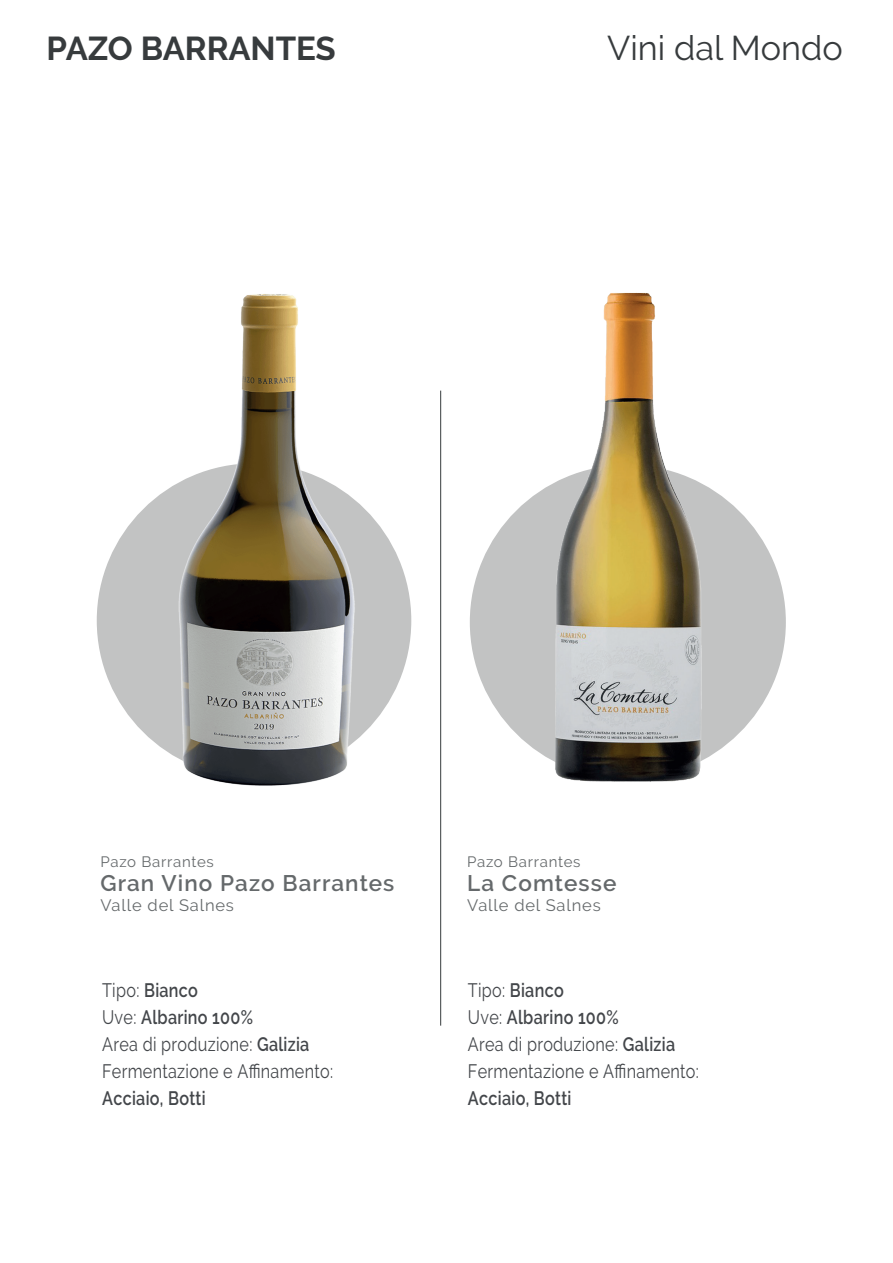
<style>
.page{position:relative;width:893px;height:1263px;background:#fff}
.page>*{position:absolute;margin:0;border:0;box-sizing:border-box;transform-origin:0 0}
.t1{font:34.2px "Raleway";color:#373b3d}
.t2{font:700 33px "Raleway";color:#373b3d}
.t3{font:600 22.5px "Raleway";letter-spacing:.05em;color:#65696b}
.t4{font:19.35px/27px "Raleway";letter-spacing:.02em;color:#43464a;scale:.83 1}
.t5{font:600 19.35px "Raleway";letter-spacing:.02em;color:#43464a;scale:.83 1}
.t6{font:16.5px "Raleway";letter-spacing:.05em;color:#65696b}
.t7{font:15px "Raleway";letter-spacing:.05em;color:#65696b}
.s1{font-weight:600}
</style>
<div class="page">
<hr style="left:440px;top:391px;width:1px;height:635px;background:#373b3d">
<div style="left:97px;top:463px;width:314px;height:315px;background:#c2c3c3;border-radius:50%"></div>
<div style="left:470px;top:465px;width:316px;height:314px;background:#c2c3c3;border-radius:50%"></div>
<img style="left:119px;top:294px;width:293px;height:492px">
<img style="left:508px;top:292px;width:240px;height:490px">
<h2 class="t2" style="left:47px;top:30px;width:291px">PAZO BARRANTES</h2>
<h1 class="t1" style="left:607px;top:28px;width:237px">Vini dal Mondo</h1>
<p class="t7" style="left:100px;top:853px;width:115px">Pazo Barrantes</p>
<p class="t3" style="left:100px;top:870px;width:296px">Gran Vino Pazo Barrantes</p>
<p class="t6" style="left:100px;top:895px;width:135px">Valle del Salnes</p>
<p class="t4" style="left:102px;top:976px;width:280px">Tipo: <span class="s1">Bianco<br></span>Uve: <span class="s1">Albarino 100%<br></span>Area di produzione: <span class="s1">Galizia<br></span>Fermentazione e Affinamento:</p>
<p class="t5" style="left:102px;top:1087px;width:126px">Acciaio, Botti</p>
<p class="t7" style="left:467px;top:853px;width:115px">Pazo Barrantes</p>
<p class="t3" style="left:467px;top:870px;width:151px">La Comtesse</p>
<p class="t6" style="left:467px;top:895px;width:135px">Valle del Salnes</p>
<p class="t4" style="left:468px;top:976px;width:280px">Tipo: <span class="s1">Bianco<br></span>Uve: <span class="s1">Albarino 100%<br></span>Area di produzione: <span class="s1">Galizia<br></span>Fermentazione e Affinamento:</p>
<p class="t5" style="left:468px;top:1087px;width:126px">Acciaio, Botti</p>
</div>
